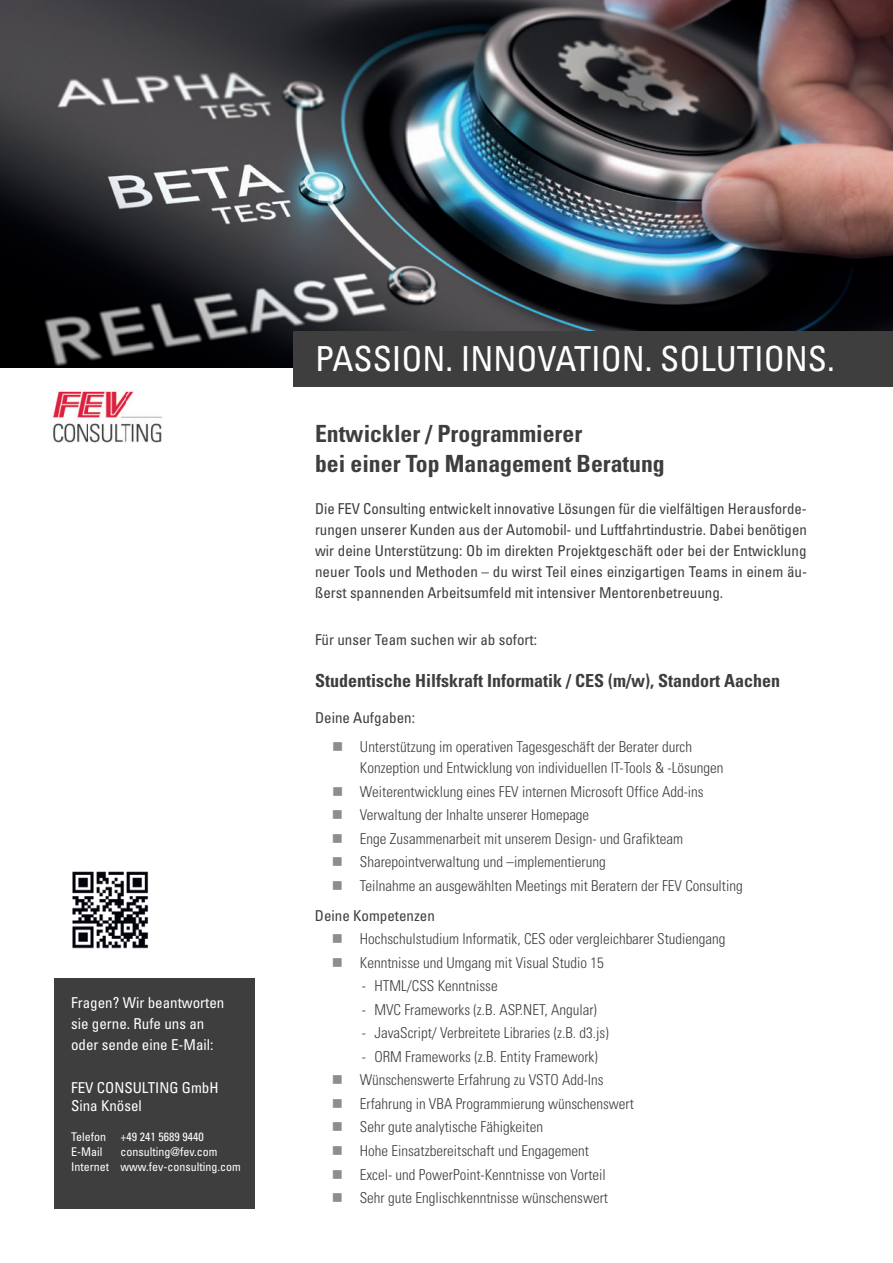
<style>
.page{position:relative;width:893px;height:1263px;background:#fff}
.page>*{position:absolute;margin:0;border:0;box-sizing:border-box;transform-origin:0 0}
.t1{font:condensed 34.5px "Univers LT Std";color:#fff}
.t2{font:700 condensed 23.7px/30px "Univers LT Std";color:#3e3e3f}
.t3{font:700 condensed 18px "Univers LT Std";color:#3e3e3f}
.t4{font:300 condensed 15px/21px "Univers LT Std";color:#3e3e3f}
.t5{font:condensed 15px/21px "Univers LT Std";color:#3e3e3f;text-align:justify}
.t6{font:condensed 15px/21px "Univers LT Std";color:#fff}
.t7{font:condensed 12px/15px "Univers LT Std";color:#fff}
.s1{color:#8b8d90}
.s2{font-weight:400}
</style>
<div class="page">
<img style="left:0;top:0;width:893px;height:367px">
<div style="left:293px;top:331px;width:600px;height:56px;background:#3e3e3f"></div>
<div style="left:54px;top:978px;width:200px;height:231px;background:#3e3e3f"></div>
<img style="left:72px;top:871px;width:77px;height:78px">
<img style="left:51px;top:391px;width:111px;height:52px">
<p class="t6" style="left:71px;top:992px;width:155px">Fragen? Wir beantworten sie gerne. Rufe uns an oder sende eine E-Mail:</p>
<p class="t6" style="left:71px;top:1078px;width:149px;line-height:18px">FEV CONSULTING GmbH<br>Sina Knösel</p>
<p class="t7" style="left:71px;top:1129px;width:134px">Telefon +49 241 5689 9440<br>E-Mail</p>
<p class="t7" style="left:71px;top:1144px;width:171px;text-indent:50px">consulting@fev.com<br>Internet www.fev-consulting.com</p>
<h1 class="t1" style="left:315px;top:337px;width:521px">PASSION. INNOVATION. SOLUTIONS.</h1>
<h2 class="t2" style="left:315px;top:419px;width:351px">Entwickler / Programmierer<br>bei einer Top Management Beratung</h2>
<p class="t5" style="left:315px;top:498px;width:494px">Die FEV Consulting entwickelt innovative Lösungen für die vielfältigen Herausforde&shy;rungen unserer Kunden aus der Automobil- und Luftfahrtindustrie. Dabei benötigen wir deine Unterstützung: Ob im direkten Projektgeschäft oder bei der Entwicklung neuer Tools und Methoden – du wirst Teil eines einzigartigen Teams in einem äu&shy;ßerst spannenden Arbeitsumfeld mit intensiver Mentorenbetreuung.</p>
<p class="t5" style="left:315px;top:629px;width:224px">Für unser Team suchen wir ab sofort:</p>
<p class="t3" style="left:315px;top:669px;width:467px">Studentische Hilfskraft Informatik / CES (m/w), Standort Aachen</p>
<p class="t5" style="left:315px;top:707px;width:101px">Deine Aufgaben:</p>
<p class="t4" style="left:360px;top:736px;width:365px;text-indent:-28px"><span class="s1">■</span> Unterstützung im operativen Tagesgeschäft der Berater durch<br>Konzeption und Entwicklung von individuellen IT-Tools &amp; -Lösungen</p>
<p class="t4" style="left:332px;top:781px;width:373px"><span class="s1">■</span> Weiterentwicklung eines FEV internen Microsoft Office Add-ins</p>
<p class="t4" style="left:332px;top:805px;width:259px"><span class="s1">■</span> Verwaltung der Inhalte unserer Homepage</p>
<p class="t4" style="left:332px;top:828px;width:353px"><span class="s1">■</span> Enge Zusammenarbeit mit unserem Design- und Grafikteam</p>
<p class="t4" style="left:332px;top:852px;width:275px"><span class="s1">■</span> Sharepointverwaltung und –implementierung</p>
<p class="t4" style="left:315px;top:871px;width:429px;line-height:30px;text-indent:17px"><span class="s1">■</span> Teilnahme an ausgewählten Meetings mit Beratern der FEV Consulting<br><span class="s2">Deine Kompetenzen</span></p>
<p class="t4" style="left:332px;top:929px;width:395px"><span class="s1">■</span> Hochschulstudium Informatik, CES oder vergleichbarer Studiengang</p>
<p class="t4" style="left:332px;top:952px;width:274px"><span class="s1">■</span> Kenntnisse und Umgang mit Visual Studio 15</p>
<p class="t4" style="left:362px;top:976px;width:138px">- HTML/CSS Kenntnisse</p>
<p class="t4" style="left:362px;top:999px;width:237px">- MVC Frameworks (z.B. ASP.NET, Angular)</p>
<p class="t4" style="left:362px;top:1023px;width:249px">- JavaScript/ Verbreitete Libraries (z.B. d3.js)</p>
<p class="t4" style="left:362px;top:1046px;width:238px">- ORM Frameworks (z.B. Entity Framework)</p>
<p class="t4" style="left:332px;top:1070px;width:273px"><span class="s1">■</span> Wünschenswerte Erfahrung zu VSTO Add-Ins</p>
<p class="t4" style="left:332px;top:1093px;width:304px"><span class="s1">■</span> Erfahrung in VBA Programmierung wünschenswert</p>
<p class="t4" style="left:332px;top:1117px;width:213px"><span class="s1">■</span> Sehr gute analytische Fähigkeiten</p>
<p class="t4" style="left:332px;top:1140px;width:259px"><span class="s1">■</span> Hohe Einsatzbereitschaft und Engagement</p>
<p class="t4" style="left:332px;top:1164px;width:275px"><span class="s1">■</span> Excel- und PowerPoint-Kenntnisse von Vorteil</p>
<p class="t4" style="left:332px;top:1187px;width:278px"><span class="s1">■</span> Sehr gute Englischkenntnisse wünschenswert</p>
</div>
